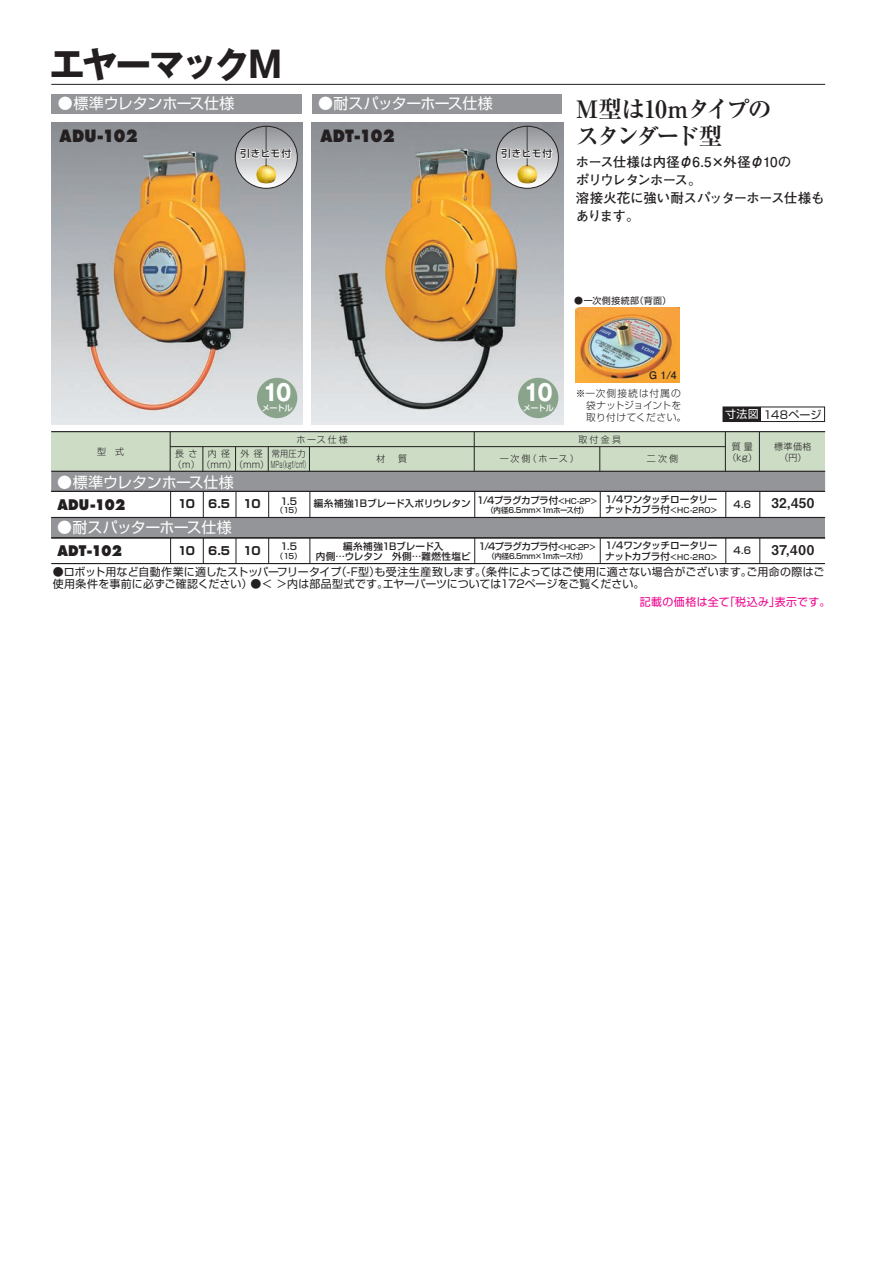
<style>
.page{position:relative;width:893px;height:1263px;background:#fff}
.page>*{position:absolute;margin:0;border:0;box-sizing:border-box;transform-origin:0 0}
.t1{font:700 36px "Gothic MB101 Pro";letter-spacing:-.08em;color:#231f20}
.t2{font:700 24px/27px "Ryumin Pro";letter-spacing:-.1em;color:#231f20}
.t3{font:700 22.5px "Gothic MB101 Pro";color:#fff;scale:.9 1}
.t4{font:800 16.5px "Futura Std";letter-spacing:-.01em;color:#231f20;scale:.9 1}
.t5{font:15px "Shin Go Pro";letter-spacing:-.035em;color:#fff}
.t6{font:15px "Shin Go Pro";letter-spacing:-.015em;color:#fff}
.t7{font:800 14.25px "Futura Std";letter-spacing:-.005em;color:#231f20;scale:.9 1}
.t8{font:700 13.5px/18px "Futo Go B101 Pro";letter-spacing:-.055em;color:#231f20}
.t9{font:13.5px "Midashi Go Pro MB31";letter-spacing:.035em;color:#231f20}
.t10{font:700 11.25px "Shin Go Pro";letter-spacing:-.085em;color:#231f20}
.t11{font:10.95px/12.3px "Shin Go Pro";letter-spacing:.01em;color:#231f20}
.t12{font:10.95px "Shin Go Pro";letter-spacing:.04em;color:#ed028c}
.t13{font:700 10.5px "Futo Go B101 Pro";color:#231f20}
.t14{font:300 9.75px/12px "Shin Go Pro";letter-spacing:.055em;color:#231f20}
.t15{font:500 9.75px "Shin Go Pro";letter-spacing:.06em;color:#231f20}
.t16{font:500 9.6px "Shin Go Pro";letter-spacing:-.025em;color:#231f20}
.t17{font:500 9.6px/10.5px "Shin Go Pro";letter-spacing:.005em;color:#231f20;text-align:center}
.t18{font:500 9.6px "Shin Go Pro";letter-spacing:-.07em;color:#231f20}
.t19{font:500 9.6px "Shin Go Pro";letter-spacing:-.05em;color:#231f20}
.t20{font:300 9px/10.8px "Shin Go Pro";letter-spacing:.095em;color:#231f20}
.t21{font:300 9px/10.8px "Shin Go Pro";letter-spacing:.04em;color:#231f20}
.t22{font:9px "Shin Go Pro";letter-spacing:.045em;color:#231f20}
.t23{font:300 9px "Shin Go Pro";letter-spacing:.095em;color:#231f20;scale:.9 1}
.t24{font:500 7.95px "Shin Go Pro";letter-spacing:-.04em;color:#fff}
.t25{font:500 7.5px "Shin Go Pro";letter-spacing:-.03em;color:#231f20}
.s1{font-family:"Shin Go Pro";font-weight:500}
.s2{color:#fff}
.s3{font-size:9.6px}
.s4{font-size:7.5px}
</style>
<div class="page">
<img style="left:51px;top:122px;width:252px;height:302px">
<img style="left:311px;top:122px;width:252px;height:302px">
<img style="left:575px;top:308px;width:104px;height:75px">
<div style="left:51px;top:517px;width:774px;height:21px;background:#939598"></div>
<hr style="left:51px;top:563px;width:774px;height:1px;background:#231f20">
<svg style="left:170px;top:538px;width:1px;height:25px"></svg>
<svg style="left:725px;top:538px;width:1px;height:25px"></svg>
<svg style="left:759px;top:538px;width:1px;height:25px"></svg>
<svg style="left:600px;top:538px;width:1px;height:25px"></svg>
<svg style="left:474px;top:538px;width:1px;height:25px"></svg>
<svg style="left:203px;top:538px;width:1px;height:25px"></svg>
<svg style="left:236px;top:538px;width:1px;height:25px"></svg>
<svg style="left:268px;top:538px;width:1px;height:25px"></svg>
<svg style="left:310px;top:538px;width:1px;height:25px"></svg>
<div style="left:51px;top:471px;width:774px;height:20px;background:#939598"></div>
<hr style="left:51px;top:517px;width:774px;height:1px;background:#231f20">
<svg style="left:170px;top:492px;width:1px;height:25px"></svg>
<svg style="left:725px;top:492px;width:1px;height:25px"></svg>
<svg style="left:759px;top:492px;width:1px;height:25px"></svg>
<svg style="left:600px;top:492px;width:1px;height:25px"></svg>
<svg style="left:474px;top:492px;width:1px;height:25px"></svg>
<svg style="left:203px;top:492px;width:1px;height:25px"></svg>
<svg style="left:236px;top:492px;width:1px;height:25px"></svg>
<svg style="left:268px;top:492px;width:1px;height:25px"></svg>
<svg style="left:310px;top:492px;width:1px;height:25px"></svg>
<div style="left:51px;top:432px;width:774px;height:39px;background:#ccdcc5"></div>
<hr style="left:51px;top:431px;width:774px;height:1px;background:#231f20">
<hr style="left:51px;top:471px;width:774px;height:1px;background:#231f20">
<hr style="left:170px;top:432px;width:1px;height:39px;background:#231f20">
<hr style="left:474px;top:432px;width:1px;height:39px;background:#231f20">
<hr style="left:725px;top:432px;width:1px;height:39px;background:#231f20">
<hr style="left:759px;top:432px;width:1px;height:39px;background:#231f20">
<svg style="left:203px;top:447px;width:1px;height:24px"></svg>
<svg style="left:235px;top:447px;width:1px;height:24px"></svg>
<svg style="left:268px;top:447px;width:1px;height:24px"></svg>
<svg style="left:309px;top:447px;width:1px;height:24px"></svg>
<hr style="left:170px;top:446px;width:304px;height:1px;background:#231f20">
<svg style="left:599px;top:447px;width:1px;height:24px"></svg>
<hr style="left:474px;top:446px;width:251px;height:1px;background:#231f20">
<hr style="left:51px;top:491px;width:774px;height:1px;background:#231f20">
<hr style="left:51px;top:537px;width:774px;height:1px;background:#231f20">
<hr style="left:51px;top:84px;width:774px;height:1px;background:#231f20">
<div style="left:257px;top:378px;width:40px;height:40px;background:#8aa48c;border-radius:50%"></div>
<div style="left:518px;top:378px;width:40px;height:40px;background:#8aa48c;border-radius:50%"></div>
<div style="left:51px;top:94px;width:251px;height:20px;background:#939598"></div>
<div style="left:312px;top:94px;width:250px;height:20px;background:#939598"></div>
<div style="left:723px;top:407px;width:102px;height:15px;border:1px solid #231f20"></div>
<div style="left:723px;top:407px;width:38px;height:15px;background:#231f20"></div>
<svg style="left:235px;top:126px;width:62px;height:62px"></svg>
<hr style="left:266px;top:126px;width:1px;height:40px;background:#3e3e3f">
<svg style="left:239px;top:147px;width:53px;height:36px"></svg>
<div style="left:235px;top:126px;width:63px;height:63px;border:1px solid #231f20;border-radius:50%"></div>
<svg style="left:496px;top:126px;width:62px;height:62px"></svg>
<hr style="left:527px;top:126px;width:1px;height:40px;background:#3e3e3f">
<svg style="left:500px;top:147px;width:53px;height:36px"></svg>
<div style="left:496px;top:126px;width:63px;height:63px;border:1px solid #231f20;border-radius:50%"></div>
<h1 class="t1" style="left:49px;top:35px;width:234px">エヤーマックM</h1>
<h3 class="t6" style="left:58px;top:91px;width:178px">●標準ウレタンホース仕様</h3>
<h3 class="t5" style="left:318px;top:91px;width:176px">●耐スパッターホース仕様</h3>
<h3 class="t4" style="left:60px;top:125px;width:88px">ADU-102</h3>
<h3 class="t4" style="left:320px;top:125px;width:84px">ADT-102</h3>
<p class="t15" style="left:240px;top:146px;width:53px">引きヒモ付</p>
<p class="t15" style="left:501px;top:146px;width:53px">引きヒモ付</p>
<h2 class="t2" style="left:576px;top:94px;width:197px">M型は10mタイプのスタンダード型</h2>
<p class="t8" style="left:576px;top:152px;width:250px">ホース仕様は内径<span class="s1">φ</span>6.5×外径<span class="s1">φ</span>10の<br>ポリウレタンホース。<br>溶接火花に強い耐スパッターホース仕様もあります。</p>
<h3 class="t3" style="left:263px;top:374px;width:34px">10</h3>
<p class="t24" style="left:262px;top:401px;width:32px">メートル</p>
<p class="t22" style="left:574px;top:293px;width:98px">●一次側接続部（背面）</p>
<h3 class="t3" style="left:524px;top:374px;width:34px">10</h3>
<p class="t24" style="left:523px;top:401px;width:32px">メートル</p>
<p class="t13" style="left:649px;top:367px;width:29px">G 1/4</p>
<p class="t14" style="left:586px;top:386px;width:101px;text-indent:-11px">※一次側接続は付属の袋ナットジョイントを取り付けてください。</p>
<p class="t11" style="left:725px;top:407px;width:98px"><span class="s2">寸法図</span> 148ページ</p>
<p class="t20" style="left:97px;top:445px;width:28px">型　式</p>
<p class="t20" style="left:296px;top:433px;width:53px">ホース仕様</p>
<p class="t20" style="left:578px;top:433px;width:44px">取付金具</p>
<p class="t20" style="left:173px;top:447px;width:65px">長さ<br>（ｍ）（mm）</p>
<p class="t20" style="left:377px;top:452px;width:32px">材　質</p>
<p class="t20" style="left:500px;top:452px;width:80px">一次側（ホース）</p>
<p class="t20" style="left:647px;top:452px;width:33px">二次側</p>
<p class="t20" style="left:727px;top:440px;width:31px;text-align:center">質 量（kg）</p>
<p class="t20" style="left:774px;top:440px;width:39px">標準価格</p>
<p class="t20" style="left:208px;top:447px;width:24px">内径</p>
<p class="t20" style="left:779px;top:451px;width:28px">（円）</p>
<p class="t21" style="left:234px;top:447px;width:76px;text-indent:6px">外径<br>（mm）MPa（kgf/c㎡）</p>
<p class="t23" style="left:272px;top:446px;width:39px">常用圧力</p>
<h3 class="t6" style="left:57px;top:469px;width:178px">●標準ウレタンホース仕様</h3>
<p class="t16" style="left:605px;top:491px;width:114px">1/4ワンタッチロータリー</p>
<p class="t25" style="left:605px;top:504px;width:114px"><span class="s3">ナットカプラ付</span>＜HC-2RO＞</p>
<p class="t16" style="left:605px;top:538px;width:114px">1/4ワンタッチロータリー</p>
<p class="t25" style="left:605px;top:551px;width:114px"><span class="s3">ナットカプラ付</span>＜HC-2RO＞</p>
<p class="t19" style="left:477px;top:492px;width:122px">1/4プラグカプラ付<span class="s4">＜HC-2P＞</span></p>
<p class="t25" style="left:486px;top:504px;width:104px">（内径6.5mm×1mホース付）</p>
<h3 class="t7" style="left:57px;top:495px;width:77px">ADU-102</h3>
<p class="t10" style="left:178px;top:495px;width:84px">10 6.5 10</p>
<p class="t16" style="left:280px;top:493px;width:18px">1.5</p>
<p class="t16" style="left:733px;top:496px;width:19px">4.6</p>
<p class="t9" style="left:771px;top:492px;width:44px">32,450</p>
<p class="t25" style="left:276px;top:504px;width:27px">（15）</p>
<p class="t16" style="left:280px;top:539px;width:18px">1.5</p>
<p class="t25" style="left:276px;top:550px;width:27px">（15）</p>
<p class="t16" style="left:314px;top:496px;width:158px">編糸補強1Bブレード入ポリウレタン</p>
<h3 class="t5" style="left:57px;top:515px;width:176px">●耐スパッターホース仕様</h3>
<p class="t17" style="left:316px;top:540px;width:156px">編糸補強1Bブレード入<br>内側…ウレタン　外側…難燃性塩ビ</p>
<p class="t11" style="left:53px;top:564px;width:773px">●ロボット用など自動作業に適したストッパーフリータイプ（-F型）も受注生産致します。（条件によってはご使用に適さない場合がございます。ご用命の際はご使用条件を事前に必ずご確認ください）●＜ ＞内は部品型式です。エヤーパーツについては172ページをご覧ください。</p>
<p class="t18" style="left:478px;top:538px;width:119px">1/4プラグカプラ付<span class="s4">＜HC-2P＞</span></p>
<p class="t25" style="left:487px;top:550px;width:101px">（内径6.5mm×1mホース付）</p>
<h3 class="t7" style="left:57px;top:542px;width:73px">ADT-102</h3>
<p class="t10" style="left:178px;top:541px;width:84px">10 6.5 10</p>
<p class="t16" style="left:733px;top:542px;width:19px">4.6</p>
<p class="t9" style="left:771px;top:539px;width:44px">37,400</p>
<p class="t12" style="left:640px;top:593px;width:192px">記載の価格は全て「税込み」表示です。</p>
</div>
